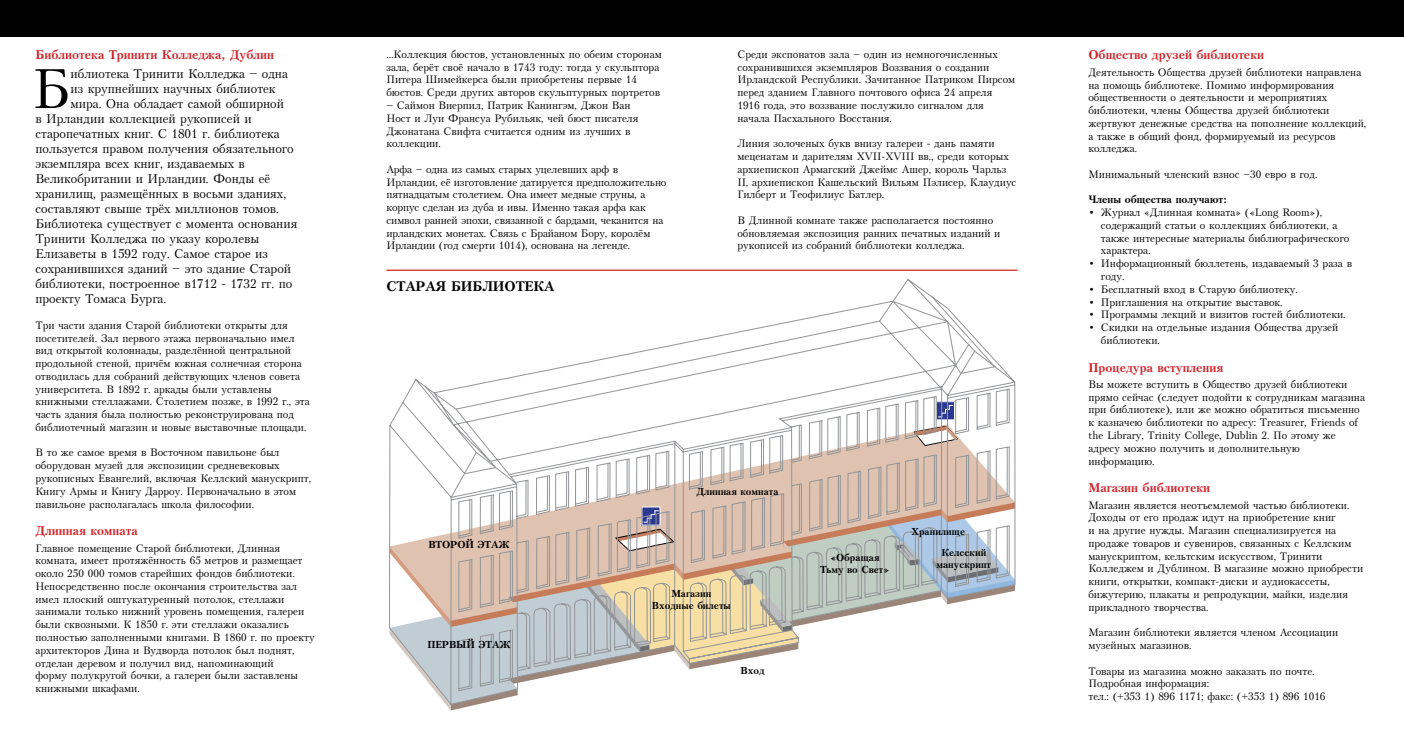
<style>
.page{position:relative;width:1404px;height:745px;background:#fff}
.page>*{position:absolute;margin:0;border:0;box-sizing:border-box;transform-origin:0 0}
.t1{font:55.38px "Petersburg Cyrillic";color:#000}
.t2{font:13.75px "Petersburg Bold Cyrillic";color:#000}
.t3{font:12.5px "Petersburg Cyrillic";color:#000}
.t4{font:12.5px "Petersburg Bold Cyrillic";color:#d2232a}
.t5{font:10.62px/12.8px "Petersburg Cyrillic";color:#000}
.t6{font:10.62px "Petersburg Bold Cyrillic";color:#000}
.t7{font:10px/12px "Petersburg Bold Cyrillic";color:#000;text-align:center}
</style>
<div class="page">
<svg style="left:389px;top:279px;width:627px;height:425px"></svg>
<hr style="left:386px;top:269px;width:631px;height:2px;background:#d2232a">
<div style="left:0;top:0;width:1403px;height:36px;background:#000"></div>
<p class="t4" style="left:35px;top:48px;width:240px">Библиотека Тринити Колледжа, Дублин</p>
<h1 class="t1" style="left:32px;top:58px;width:40px">Б</h1>
<p class="t3" style="left:70px;top:67px;width:219px">иблиотека Тринити Колледжа – одна</p>
<p class="t3" style="left:70px;top:82px;width:207px">из крупнейших научных библиотек</p>
<p class="t3" style="left:70px;top:97px;width:215px">мира. Она обладает самой обширной</p>
<p class="t3" style="left:35px;top:112px;width:218px">в Ирландии коллекцией рукописей и</p>
<p class="t3" style="left:35px;top:127px;width:246px">старопечатных книг. С 1801 г. библиотека</p>
<p class="t3" style="left:35px;top:142px;width:260px">пользуется правом получения обязательного</p>
<p class="t3" style="left:35px;top:157px;width:211px">экземпляра всех книг, издаваемых в</p>
<p class="t3" style="left:35px;top:172px;width:236px">Великобритании и Ирландии. Фонды е¸</p>
<p class="t3" style="left:35px;top:187px;width:252px">хранилищ, размещ¸нных в восьми зданиях,</p>
<p class="t3" style="left:35px;top:202px;width:245px">составляют свыше тр¸х миллионов томов.</p>
<p class="t3" style="left:35px;top:217px;width:263px">Библиотека существует с момента основания</p>
<p class="t3" style="left:35px;top:232px;width:225px">Тринити Колледжа по указу королевы</p>
<p class="t3" style="left:35px;top:247px;width:234px">Елизаветы в 1592 году. Самое старое из</p>
<p class="t3" style="left:35px;top:262px;width:257px">сохранившихся зданий – это здание Старой</p>
<p class="t3" style="left:35px;top:277px;width:258px">библиотеки, построенное в1712 - 1732 гг. по</p>
<p class="t3" style="left:35px;top:292px;width:132px">проекту Томаса Бурга.</p>
<p class="t5" style="left:35px;top:318px;width:276px">Три части здания Старой библиотеки открыты для посетителей. Зал первого этажа первоначально имел вид открытой колоннады, раздел¸нной центральной продольной стеной, прич¸м южная солнечная сторона отводилась для собраний действующих членов совета университета. В 1892 г. аркады были уставлены книжными стеллажами. Столетием позже, в 1992 г., эта часть здания была полностью реконструирована под библиотечный магазин и новые выставочные площади.</p>
<p class="t5" style="left:35px;top:446px;width:277px">В то же самое время в Восточном павильоне был оборудован музей для экспозиции средневековых рукописных Евангелий, включая Келлский манускрипт, Книгу Армы и Книгу Дарроу. Первоначально в этом павильоне располагалась школа философии.</p>
<p class="t4" style="left:35px;top:523px;width:104px">Длинная комната</p>
<p class="t5" style="left:35px;top:541px;width:281px">Главное помещение Старой библиотеки, Длинная комната, имеет протяж¸нность 65 метров и размещает около 250 000 томов старейших фондов библиотеки.<br>Непосредственно после окончания строительства зал имел плоский оштукатуренный потолок, стеллажи занимали только нижний уровень помещения, галереи были сквозными. К 1850 г. эти стеллажи оказались полностью заполненными книгами. В 1860 г. по проекту архитекторов Дина и Вудворда потолок был поднят, отделан деревом и получил вид, напоминающий<br>форму полукругой бочки, а галереи были заставлены книжными шкафами.</p>
<p class="t5" style="left:386px;top:48px;width:277px">…Коллекция бюстов, установленных по обеим сторонам зала, бер¸т сво¸ начало в 1743 году: тогда у скульптора Питера Шимейкерса были приобретены первые 14 бюстов. Среди других авторов скульптурных портретов</p>
<p class="t5" style="left:386px;top:99px;width:253px">– Саймон Виерпил, Патрик Канингэм, Джон Ван Ност и Луи Франсуа Рубильяк, чей бюст писателя Джонатана Свифта считается одним из лучших в коллекции.</p>
<p class="t5" style="left:386px;top:163px;width:281px">Арфа – одна из самых старых уцелевших арф в Ирландии, е¸ изготовление датируется предположительно пятнадцатым столетием. Она имеет медные струны, а корпус сделан из дуба и ивы. Именно такая арфа как символ ранней эпохи, связанной с бардами, чеканится на ирландских монетах. Связь с Брайаном Бору, корол¸м Ирландии (год смерти 1014), основана на легенде.</p>
<p class="t2" style="left:386px;top:278px;width:169px">СТАРАЯ БИБЛИОТЕКА</p>
<p class="t5" style="left:737px;top:48px;width:279px">Среди экспонатов зала – один из немногочисленных сохранившихся экземпляров Воззвания о создании Ирландской Республики. Зачитанное Патриком Пирсом перед зданием Главного почтового офиса 24 апреля 1916 года, это воззвание послужило сигналом для начала Пасхального Восстания.</p>
<p class="t5" style="left:737px;top:137px;width:280px">Линия золоченых букв внизу галереи - дань памяти меценатам и дарителям XVII-XVIII вв., среди которых архиепископ Армагский Джеймс Ашер, король Чарльз II, архиепископ Кашельский Вильям Пэлисер, Клаудиус Гилберт и Теофилиус Батлер.</p>
<p class="t5" style="left:737px;top:214px;width:264px">В Длинной комнате также располагается постоянно обновляемая экспозиция ранних печатных изданий и рукописей из собраний библиотеки колледжа.</p>
<p class="t7" style="left:428px;top:538px;width:83px">ВТОРОЙ ЭТАЖ</p>
<p class="t7" style="left:696px;top:485px;width:83px">Длинная комната</p>
<p class="t7" style="left:820px;top:551px;width:71px">«Обращая<br>Тьму во Свет»</p>
<p class="t7" style="left:911px;top:525px;width:55px">Хранилище</p>
<p class="t7" style="left:936px;top:546px;width:56px">Келсский манускрипт</p>
<p class="t7" style="left:427px;top:638px;width:85px">ПЕРВЫЙ ЭТАЖ</p>
<p class="t7" style="left:652px;top:586px;width:80px">Магазин<br>Входные билеты</p>
<p class="t7" style="left:740px;top:663px;width:25px">Вход</p>
<p class="t4" style="left:1088px;top:48px;width:177px">Общество друзей библиотеки</p>
<p class="t5" style="left:1088px;top:66px;width:279px">Деятельность Общества друзей библиотеки направлена на помощь библиотеке. Помимо информирования общественности о деятельности и мероприятиях библиотеки, члены Общества друзей библиотеки жертвуют денежные средства на пополнение коллекций, а также в общий фонд, формируемый из ресурсов колледжа.</p>
<p class="t5" style="left:1088px;top:168px;width:230px">Минимальный членский взнос –30 евро в год.</p>
<p class="t6" style="left:1088px;top:193px;width:140px">Члены общества получают:</p>
<p class="t5" style="left:1100px;top:206px;width:250px;text-indent:-12px">• Журнал «Длинная комната» («Long Room»), содержащий статьи о коллекциях библиотеки, а также интересные материалы библиографического характера.</p>
<p class="t5" style="left:1100px;top:257px;width:252px;text-indent:-12px">• Информационный бюллетень, издаваемый 3 раза в году.</p>
<p class="t5" style="left:1088px;top:282px;width:211px">• Бесплатный вход в Старую библиотеку.</p>
<p class="t5" style="left:1088px;top:295px;width:196px">• Приглашения на открытие выставок.</p>
<p class="t5" style="left:1088px;top:308px;width:259px">• Программы лекций и визитов гостей библиотеки.</p>
<p class="t5" style="left:1100px;top:321px;width:239px;text-indent:-12px">• Скидки на отдельные издания Общества друзей библиотеки.</p>
<p class="t4" style="left:1088px;top:360px;width:136px">Процедура вступления</p>
<p class="t5" style="left:1088px;top:377px;width:278px">Вы можете вступить в Общество друзей библиотеки прямо сейчас (следует подойти к сотрудникам магазина при библиотеке), или же можно обратиться письменно к казначею библиотеки по адресу: Treasurer, Friends of the Library, Trinity College, Dublin 2. По этому же адресу можно получить и дополнительную информацию.</p>
<p class="t4" style="left:1088px;top:480px;width:123px">Магазин библиотеки</p>
<p class="t5" style="left:1088px;top:498px;width:276px">Магазин является неотъемлемой частью библиотеки.<br>Доходы от его продаж идут на приобретение книг<br>и на другие нужды. Магазин специализируется на продаже товаров и сувениров, связанных с Келлским манускриптом, кельтским искусством, Тринити Колледжем и Дублином. В магазине можно приобрести книги, открытки, компакт-диски и аудиокассеты, бижутерию, плакаты и репродукции, майки, изделия прикладного творчества.</p>
<p class="t5" style="left:1088px;top:625px;width:251px">Магазин библиотеки является членом Ассоциации музейных магазинов.</p>
<p class="t5" style="left:1088px;top:664px;width:238px">Товары из магазина можно заказать по почте.<br>Подробная информация:<br>тел.: (+353 1) 896 1171; факс: (+353 1) 896 1016</p>
</div>
